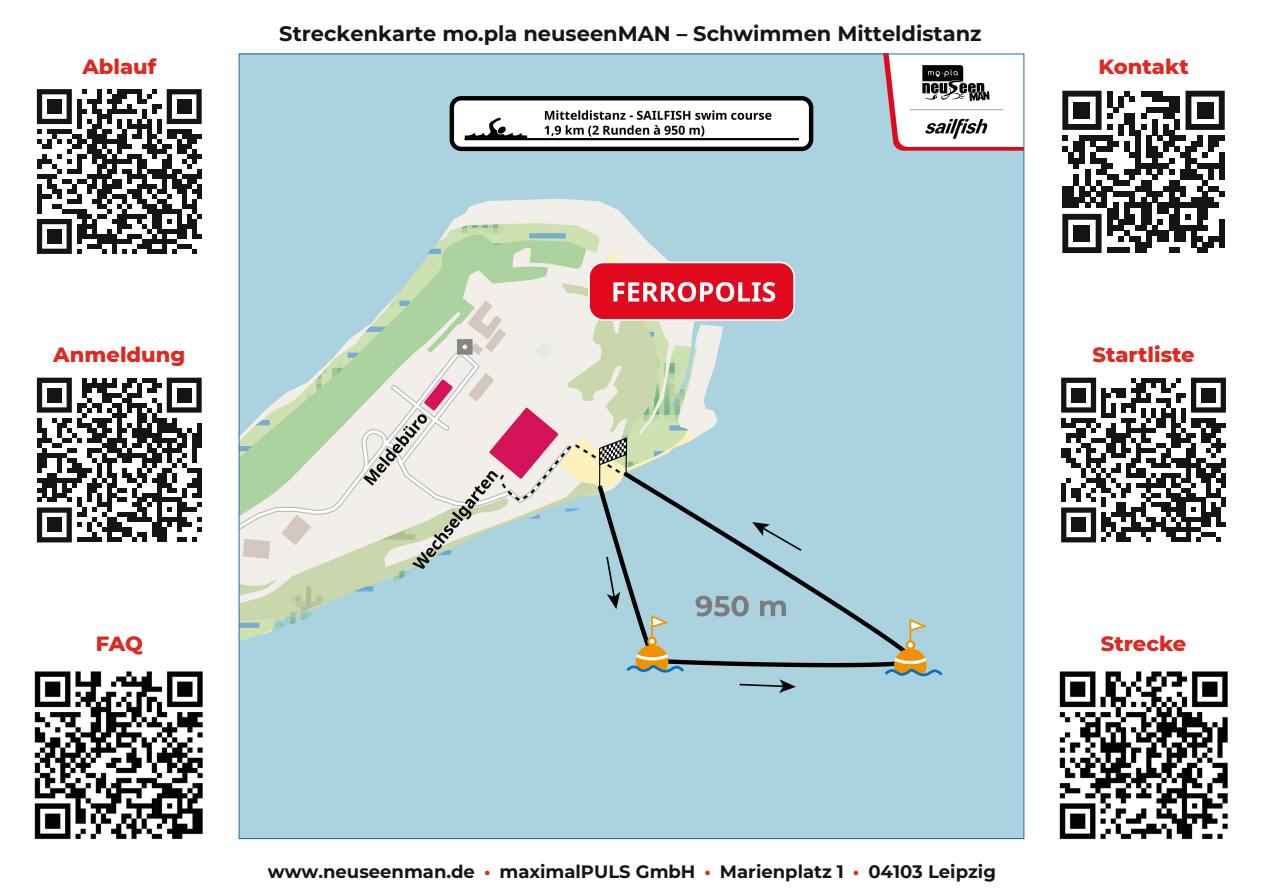
<style>
.page{position:relative;width:1263px;height:893px;background:#fff}
.page>*{position:absolute;margin:0;border:0;box-sizing:border-box;transform-origin:0 0}
.t1{font:700 21px "Montserrat";color:#131413}
.t2{font:800 21px "Montserrat";color:#de2921}
.t3{font:700 18px "Montserrat";color:#131413}
.s1{color:#de2921}
</style>
<div class="page">
<img style="left:239px;top:53px;width:785px;height:784px">
<img style="left:34px;top:671px;width:169px;height:169px">
<img style="left:1059px;top:671px;width:169px;height:169px">
<svg style="left:1062px;top:91px;width:163px;height:162px"></svg>
<div style="left:1073px;top:102px;width:17px;height:17px;background:#131413"></div>
<div style="left:1197px;top:102px;width:16px;height:17px;background:#131413"></div>
<div style="left:1073px;top:225px;width:17px;height:17px;background:#131413"></div>
<svg style="left:37px;top:89px;width:165px;height:165px"></svg>
<div style="left:47px;top:99px;width:15px;height:15px;background:#131413"></div>
<div style="left:177px;top:99px;width:15px;height:15px;background:#131413"></div>
<div style="left:47px;top:229px;width:15px;height:15px;background:#131413"></div>
<svg style="left:37px;top:378px;width:165px;height:164px"></svg>
<div style="left:47px;top:388px;width:15px;height:15px;background:#131413"></div>
<div style="left:177px;top:388px;width:15px;height:15px;background:#131413"></div>
<div style="left:47px;top:517px;width:15px;height:15px;background:#131413"></div>
<svg style="left:1061px;top:378px;width:165px;height:164px"></svg>
<div style="left:1071px;top:388px;width:15px;height:15px;background:#131413"></div>
<div style="left:1201px;top:388px;width:15px;height:15px;background:#131413"></div>
<div style="left:1071px;top:517px;width:15px;height:15px;background:#131413"></div>
<p class="t1" style="left:279px;top:18px;width:704px">Streckenkarte mo.pla neuseenMAN – Schwimmen Mitteldistanz</p>
<p class="t2" style="left:82px;top:51px;width:75px">Ablauf</p>
<p class="t2" style="left:1098px;top:51px;width:92px">Kontakt</p>
<p class="t2" style="left:53px;top:340px;width:134px">Anmeldung</p>
<p class="t2" style="left:1092px;top:340px;width:104px">Startliste</p>
<p class="t2" style="left:96px;top:628px;width:48px">FAQ</p>
<p class="t2" style="left:1101px;top:628px;width:87px">Strecke</p>
<p class="t3" style="left:268px;top:858px;width:730px">www.neuseenman.de <span class="s1">•</span> maximalPULS GmbH <span class="s1">•</span> Marienplatz 1 <span class="s1">•</span> 04103 Leipzig</p>
</div>
